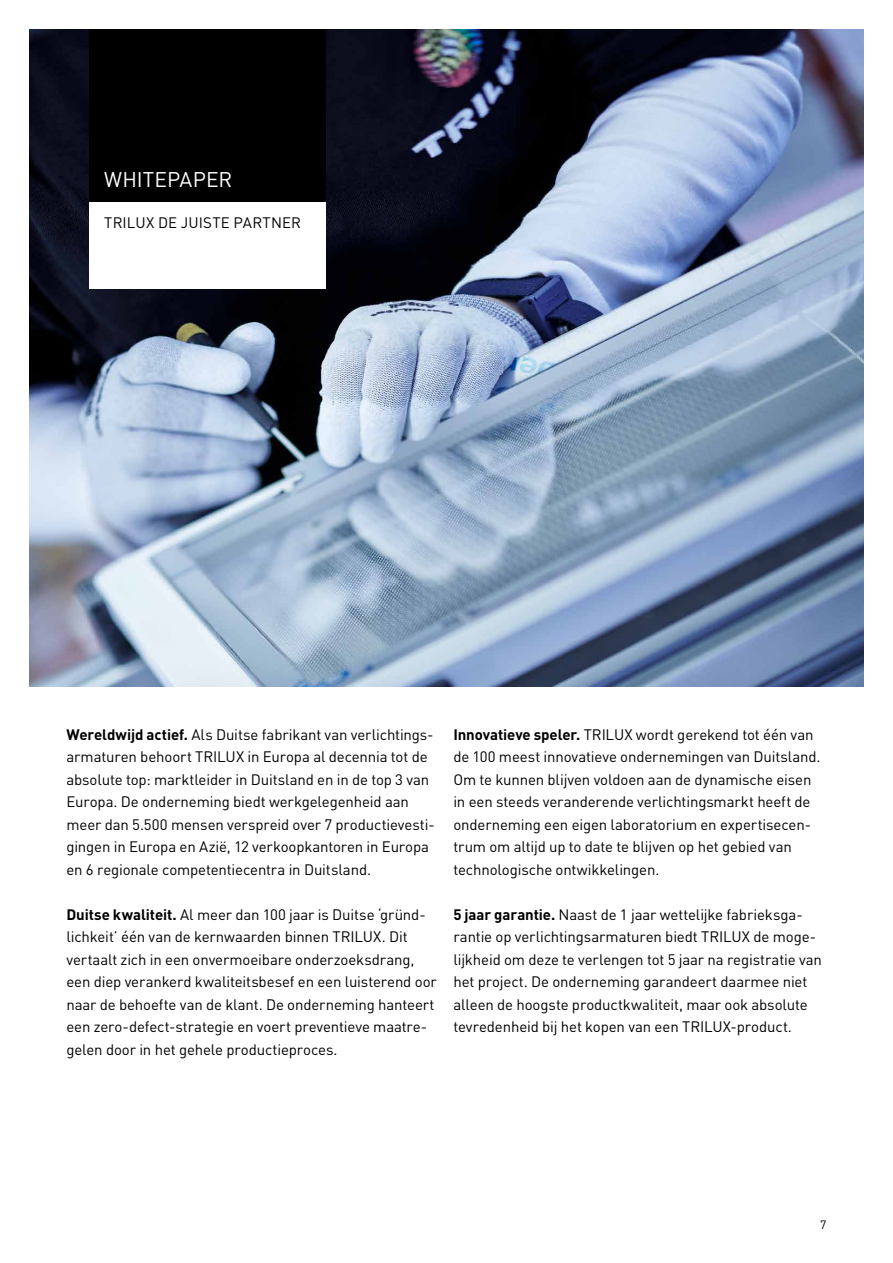
<style>
.page{position:relative;width:893px;height:1263px;background:#fff}
.page>*{position:absolute;margin:0;border:0;box-sizing:border-box;transform-origin:0 0}
.t1{font:21px "Trilux DIN";color:#fff}
.t2{font:15px/22.5px "Trilux DIN";letter-spacing:-.01em;color:#000}
.t3{font:15px "Trilux DIN";letter-spacing:.01em;color:#000}
.t4{font:12px "Trilux DIN";color:#000}
.s1{font-weight:700}
</style>
<div class="page">
<img style="left:30px;top:30px;width:833px;height:657px">
<div style="left:89px;top:30px;width:236px;height:172px;background:#000"></div>
<div style="left:89px;top:202px;width:236px;height:86px;background:#fff"></div>
<h1 class="t1" style="left:104px;top:166px;width:130px">WHITEPAPER</h1>
<p class="t3" style="left:104px;top:213px;width:198px">TRILUX DE JUISTE PARTNER</p>
<p class="t2" style="left:66px;top:723px;width:370px"><span class="s1">Wereldwijd actief.</span> Als Duitse fabrikant van verlichtings&shy;armaturen behoort TRILUX in Europa al decennia tot de absolute top: marktleider in Duitsland en in de top 3 van Europa. De onderneming biedt werkgelegenheid aan meer dan 5.500 mensen verspreid over 7 productievesti&shy;gingen in Europa en Azië, 12 verkoopkantoren in Europa en 6 regionale competentiecentra in Duitsland.</p>
<p class="t2" style="left:66px;top:903px;width:372px"><span class="s1">Duitse kwaliteit.</span> Al meer dan 100 jaar is Duitse ‘gründ&shy;lichkeit’ één van de kernwaarden binnen TRILUX. Dit vertaalt zich in een onvermoeibare onderzoeksdrang, een diep verankerd kwaliteitsbesef en een luisterend oor naar de behoefte van de klant. De onderneming hanteert een zero-defect-strategie en voert preventieve maatre&shy;gelen door in het gehele productieproces.</p>
<p class="t2" style="left:453px;top:723px;width:369px"><span class="s1">Innovatieve speler.</span> TRILUX wordt gerekend tot één van de 100 meest innovatieve ondernemingen van Duitsland.<br>Om te kunnen blijven voldoen aan de dynamische eisen in een steeds veranderende verlichtingsmarkt heeft de onderneming een eigen laboratorium en expertisecen&shy;trum om altijd up to date te blijven op het gebied van technologische ontwikkelingen.</p>
<p class="t2" style="left:453px;top:903px;width:370px"><span class="s1">5 jaar garantie.</span> Naast de 1 jaar wettelijke fabrieksga&shy;rantie op verlichtingsarmaturen biedt TRILUX de moge&shy;lijkheid om deze te verlengen tot 5 jaar na registratie van het project. De onderneming garandeert daarmee niet alleen de hoogste productkwaliteit, maar ook absolute tevredenheid bij het kopen van een TRILUX-product.</p>
<p class="t4" style="left:820px;top:1217px;width:8px">7</p>
</div>
